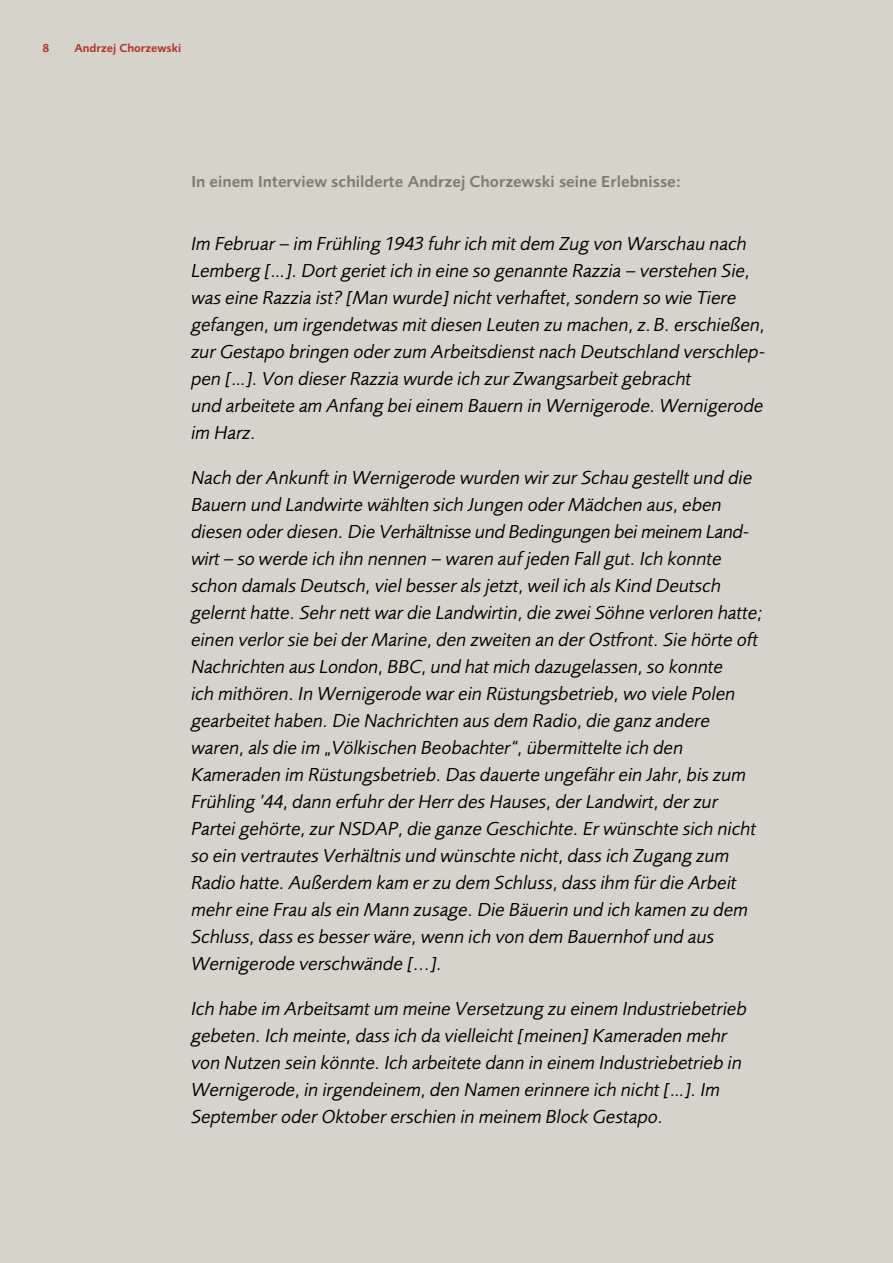
<style>
.page{position:relative;width:893px;height:1263px;background:#d6d3ca}
.page>*{position:absolute;margin:0;border:0;box-sizing:border-box;transform-origin:0 0}
.t1{font:19.5px/27px "Foundry Sans Book Italic CE";color:#000}
.t2{font:16.5px "Foundry Sans Demi CE";color:#827c6c}
.t3{font:12px "Foundry Sans Demi CE";color:#b13227}
</style>
<div class="page">
<p class="t3" style="left:43px;top:41px;width:8px">8</p>
<p class="t3" style="left:74px;top:41px;width:108px">Andrzej Chorzewski</p>
<p class="t2" style="left:191px;top:171px;width:491px">In einem Interview schilderte Andrzej Chorzewski seine Erlebnisse:</p>
<p class="t1" style="left:191px;top:229px;width:575px">Im Februar – im Frühling 1943 fuhr ich mit dem Zug von Warschau nach Lemberg […]. Dort geriet ich in eine so genannte Razzia – verstehen Sie, was eine Razzia ist? [Man wurde] nicht verhaftet, sondern so wie Tiere gefangen, um irgendetwas mit diesen Leuten zu machen, z.B. erschießen, zur Gestapo bringen oder zum Arbeitsdienst nach Deutschland verschlep&shy;pen […]. Von dieser Razzia wurde ich zur Zwangsarbeit gebracht<br>und arbeitete am Anfang bei einem Bauern in Wernigerode. Wernigerode im Harz.</p>
<p class="t1" style="left:191px;top:464px;width:573px">Nach der Ankunft in Wernigerode wurden wir zur Schau gestellt und die Bauern und Landwirte wählten sich Jungen oder Mädchen aus, eben diesen oder diesen. Die Verhältnisse und Bedingungen bei meinem Land&shy;wirt – so werde ich ihn nennen -– waren auf jeden Fall gut. Ich konnte schon damals Deutsch, viel besser als jetzt, weil ich als Kind Deutsch gelernt hatte. Sehr nett war die Landwirtin, die zwei Söhne verloren hatte; einen verlor sie bei der Marine, den zweiten an der Ostfront. Sie hörte oft Nachrichten aus London, BBC, und hat mich dazugelassen, so konnte<br>ich mithören. In Wernigerode war ein Rüstungsbetrieb, wo viele Polen gearbeitet haben. Die Nachrichten aus dem Radio, die ganz andere waren, als die im „Völkischen Beobachter“, übermittelte ich den Kameraden im Rüstungsbetrieb. Das dauerte ungefähr ein Jahr, bis zum Frühling ’44, dann erfuhr der Herr des Hauses, der Landwirt, der zur Partei gehörte, zur NSDAP, die ganze Geschichte. Er wünschte sich nicht so ein vertrautes Verhältnis und wünschte nicht, dass ich Zugang zum Radio hatte. Außerdem kam er zu dem Schluss, dass ihm für die Arbeit mehr eine Frau als ein Mann zusage. Die Bäuerin und ich kamen zu dem Schluss, dass es besser wäre, wenn ich von dem Bauernhof und aus Wernigerode verschwände [...].</p>
<p class="t1" style="left:191px;top:995px;width:557px">Ich habe im Arbeitsamt um meine Versetzung zu einem Industriebetrieb gebeten. Ich meinte, dass ich da vielleicht [meinen] Kameraden mehr von Nutzen sein könnte. Ich arbeitete dann in einem Industriebetrieb in Wernigerode, in irgendeinem, den Namen erinnere ich nicht […]. Im September oder Oktober erschien in meinem Block Gestapo.</p>
</div>
